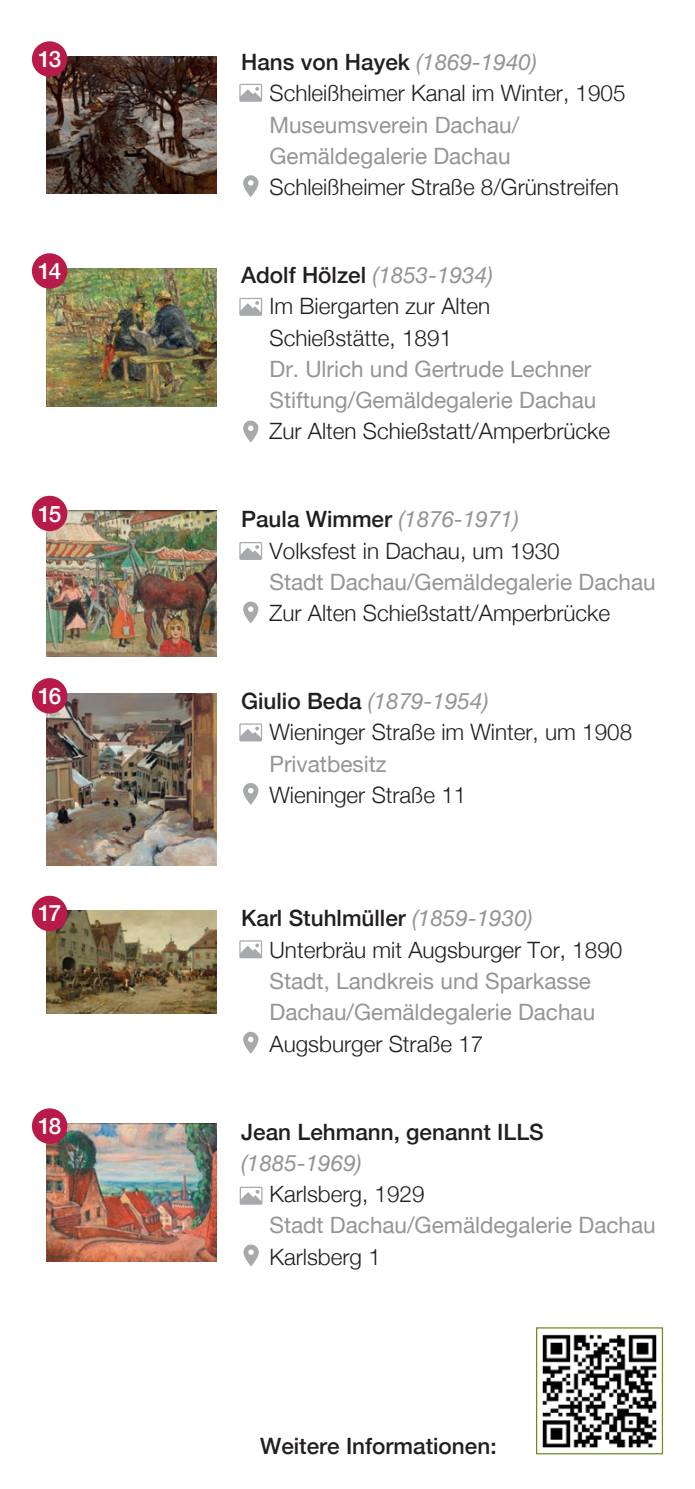
<style>
.page{position:relative;width:695px;height:1489px;background:#fff}
.page>*{position:absolute;margin:0;border:0;box-sizing:border-box;transform-origin:0 0}
.t1{font:300 22.5px/31.2px "Helvetica Neue";color:#231f20}
.t2{font:22.5px/31.2px "Helvetica Neue";color:#939598}
.t3{font:500 22.5px "Helvetica Neue";color:#231f20}
.t4{font:500 22.5px "Helvetica Neue";letter-spacing:-.08em;color:#fff}
.t5{font:italic 22.5px "Helvetica Neue";color:#939598}
.s1{font-weight:500}
.s2{font-weight:400;font-style:italic;color:#939598}
</style>
<div class="page">
<img style="left:46px;top:56px;width:170px;height:138px">
<div style="left:32px;top:41px;width:35px;height:36px;background:#b81b49;border-radius:50%"></div>
<svg style="left:239px;top:84px;width:23px;height:18px"></svg>
<svg style="left:243px;top:175px;width:15px;height:22px"></svg>
<img style="left:46px;top:268px;width:170px;height:138px">
<div style="left:32px;top:253px;width:35px;height:36px;background:#b81b49;border-radius:50%"></div>
<svg style="left:239px;top:298px;width:23px;height:18px"></svg>
<svg style="left:243px;top:420px;width:15px;height:22px"></svg>
<img style="left:46px;top:510px;width:170px;height:146px">
<div style="left:32px;top:495px;width:35px;height:36px;background:#b81b49;border-radius:50%"></div>
<svg style="left:239px;top:542px;width:23px;height:18px"></svg>
<svg style="left:243px;top:601px;width:15px;height:22px"></svg>
<img style="left:46px;top:693px;width:170px;height:172px">
<div style="left:32px;top:678px;width:35px;height:35px;background:#b81b49;border-radius:50%"></div>
<svg style="left:239px;top:723px;width:23px;height:18px"></svg>
<svg style="left:243px;top:783px;width:15px;height:21px"></svg>
<img style="left:46px;top:910px;width:170px;height:103px">
<div style="left:32px;top:895px;width:35px;height:36px;background:#b81b49;border-radius:50%"></div>
<svg style="left:239px;top:940px;width:23px;height:18px"></svg>
<svg style="left:243px;top:1031px;width:15px;height:22px"></svg>
<img style="left:46px;top:1123px;width:170px;height:137px">
<div style="left:32px;top:1108px;width:35px;height:35px;background:#b81b49;border-radius:50%"></div>
<svg style="left:240px;top:1186px;width:22px;height:18px"></svg>
<svg style="left:243px;top:1244px;width:16px;height:22px"></svg>
<img style="left:542px;top:1334px;width:115px;height:114px">
<div style="left:536px;top:1327px;width:127px;height:127px;border:1px solid #6d8d23"></div>
<hr style="left:694px;top:0;width:1px;height:1488px;background:#a0b46f">
<hr style="left:694px;top:564px;width:1px;height:924px;background:#fff">
<p class="t4" style="left:38px;top:41px;width:25px">13</p>
<p class="t1" style="left:269px;top:45px;width:357px;text-indent:-28px"><span class="s1">Hans von Hayek</span> <span class="s2">(1869-1940)<br></span>Schleißheimer Kanal im Winter, 1905</p>
<p class="t2" style="left:269px;top:110px;width:251px">Museumsverein Dachau/<br>Gemäldegalerie Dachau</p>
<p class="t1" style="left:269px;top:170px;width:351px">Schleißheimer Straße 8/Grünstreifen</p>
<p class="t4" style="left:38px;top:253px;width:25px">14</p>
<p class="t1" style="left:269px;top:258px;width:225px;text-indent:-28px"><span class="s1">Adolf Hölzel</span> <span class="s2">(1853-1934)<br></span>Im Biergarten zur Alten<br>Schießstätte, 1891</p>
<p class="t2" style="left:269px;top:354px;width:328px">Dr. Ulrich und Gertrude Lechner<br>Stiftung/Gemäldegalerie Dachau</p>
<p class="t1" style="left:269px;top:414px;width:342px">Zur Alten Schießstatt/Amperbrücke</p>
<p class="t4" style="left:38px;top:495px;width:25px">15</p>
<p class="t1" style="left:269px;top:502px;width:292px;text-indent:-28px"><span class="s1">Paula Wimmer</span> <span class="s2">(1876-1971)<br></span>Volksfest in Dachau, um 1930</p>
<p class="t2" style="left:269px;top:567px;width:387px">Stadt Dachau/Gemäldegalerie Dachau</p>
<p class="t1" style="left:269px;top:596px;width:342px">Zur Alten Schießstatt/Amperbrücke</p>
<p class="t4" style="left:38px;top:677px;width:25px">16</p>
<p class="t1" style="left:269px;top:684px;width:364px;text-indent:-28px"><span class="s1">Giulio Beda</span> <span class="s2">(1879-1954)<br></span>Wieninger Straße im Winter, um 1908</p>
<p class="t2" style="left:269px;top:749px;width:119px">Privatbesitz</p>
<p class="t1" style="left:269px;top:777px;width:198px">Wieninger Straße 11</p>
<p class="t4" style="left:38px;top:895px;width:25px">17</p>
<p class="t1" style="left:269px;top:901px;width:354px;text-indent:-28px"><span class="s1">Karl Stuhlmüller</span> <span class="s2">(1859-1930)<br></span>Unterbräu mit Augsburger Tor, 1890</p>
<p class="t2" style="left:269px;top:966px;width:327px">Stadt, Landkreis und Sparkasse<br>Dachau/Gemäldegalerie Dachau</p>
<p class="t1" style="left:269px;top:1026px;width:215px">Augsburger Straße 17</p>
<p class="t4" style="left:38px;top:1107px;width:25px">18</p>
<p class="t3" style="left:241px;top:1113px;width:304px">Jean Lehmann, genannt ILLS</p>
<p class="t5" style="left:241px;top:1146px;width:122px">(1885-1969)</p>
<p class="t1" style="left:269px;top:1176px;width:157px">Karlsberg, 1929</p>
<p class="t2" style="left:269px;top:1210px;width:387px">Stadt Dachau/Gemäldegalerie Dachau</p>
<p class="t1" style="left:269px;top:1239px;width:113px">Karlsberg 1</p>
<p class="t3" style="left:260px;top:1427px;width:238px">Weitere Informationen:</p>
</div>
